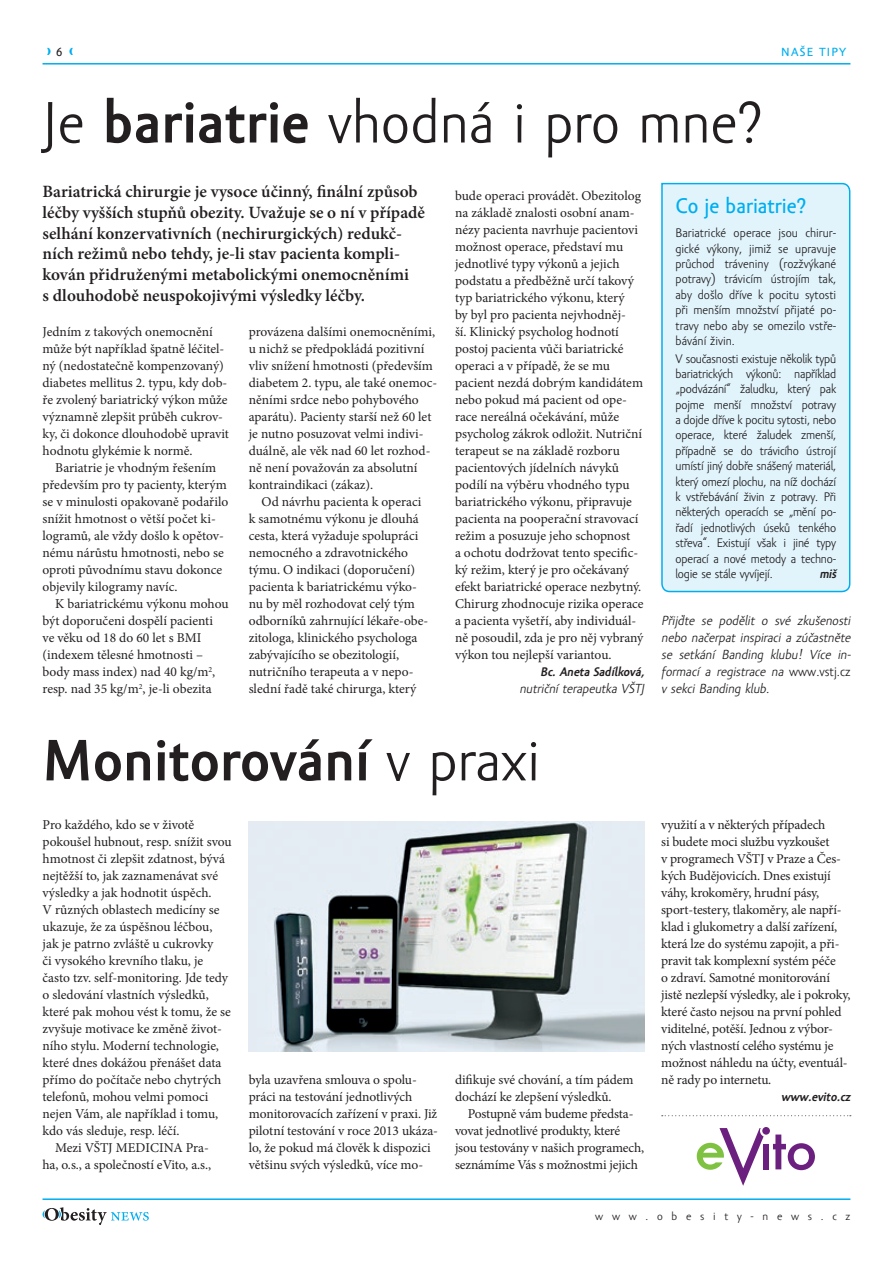
<style>
.page{position:relative;width:893px;height:1263px;background:#fff}
.page>*{position:absolute;margin:0;border:0;box-sizing:border-box;transform-origin:0 0}
.titulek_hlavní{font:60px "Amor Sans Pro";letter-spacing:.005em;color:#231f20}
.titulek_hlavní-2{font:700 60px "Amor Sans Pro";letter-spacing:.005em;color:#231f20}
.ramecek_titulek_hlav{font:21.75px "Amor Sans Text Pro";color:#00aeef}
.perex{font:600 17.25px/20.7px "Minion Pro";color:#231f20}
.text{font:13.5px/17px "Minion Pro";letter-spacing:-.005em;color:#231f20}
.text_1__odst{font:13.5px/17px "Minion Pro";color:#231f20}
.ramecek_text{font:italic 13.5px/17px "Amor Sans Pro";color:#231f20}
.podpis_light{font:italic 13.5px "Amor Sans Pro";color:#231f20}
.ramecek_text-2{font:12.75px/15.5px "Amor Sans Pro";letter-spacing:-.01em;color:#231f20;text-align:justify}
.podpis{font:italic 700 12.75px "Amor Sans Pro";color:#231f20}
.podpis___podtrzeni{font:italic 700 12.75px "Amor Sans Pro";color:#231f20}
.ramecek_text-3{font:italic 700 12.75px "Amor Sans Pro";color:#231f20}
.t1{font:12.15px "Amor Sans Text Pro";letter-spacing:.1em;color:#00aeef;scale:1.05 1}
.t2{font:12.15px "Amor Sans Text Pro";color:#231f20;scale:1.05 1}
.t3{font:11.4px "Amor Sans Pro";letter-spacing:.725em;color:#231f20;scale:1.05 1}
.s1{font-weight:700}
.s2{font-style:normal}
.s3{font-weight:400}
</style>
<div class="page">
<svg style="left:662px;top:1115px;width:189px;height:1px"></svg>
<div style="left:763px;top:1144px;width:6px;height:25px;background:#6b1f7e"></div>
<svg style="left:773px;top:1134px;width:42px;height:36px"></svg>
<div style="left:762px;top:1127px;width:8px;height:8px;background:#6b1f7e;border-radius:50%"></div>
<svg style="left:697px;top:1128px;width:67px;height:58px"></svg>
<img style="left:249px;top:821px;width:395px;height:230px">
<svg style="left:661px;top:182px;width:190px;height:411px;background:#cfeefa"></svg>
<hr style="left:43px;top:1198px;width:807px;height:2px;background:#00aeef">
<svg style="left:43px;top:1207px;width:106px;height:18px"></svg>
<hr style="left:43px;top:63px;width:807px;height:2px;background:#00aeef">
<p class="t2" style="left:56px;top:45px;width:8px">6</p>
<p class="t1" style="left:781px;top:45px;width:63px">NAŠE TIPY</p>
<p class="titulek_hlavní" style="left:43px;top:88px;width:721px">Je <span class="s1">bariatrie</span> vhodná i pro mne?</p>
<p class="perex" style="left:43px;top:181px;width:384px">Bariatrická chirurgie je vysoce účinný, finální způsob léčby vyšších stupňů obezity. Uvažuje se o ní v případě selhání konzervativních (nechirurgických) redukč‑ ních režimů nebo tehdy, je‑li stav pacienta kompli‑ kován přidruženými metabolickými onemocněními<br>s dlouhodobě neuspokojivými výsledky léčby.</p>
<p class="text_1__odst" style="left:43px;top:323px;width:188px">Jedním z takových onemocnění může být například špatně léčitel&shy;ný (nedostatečně kompenzovaný) diabetes mellitus 2. typu, kdy dob&shy;ře zvolený bariatrický výkon může významně zlepšit průběh cukrov&shy;ky, či dokonce dlouhodobě upravit hodnotu glykémie k normě.</p>
<p class="text" style="left:43px;top:459px;width:187px;text-indent:13px">Bariatrie je vhodným řešením především pro ty pacienty, kterým se v minulosti opakovaně podařilo snížit hmotnost o větší počet ki&shy;logramů, ale vždy došlo k opětov&shy;nému nárůstu hmotnosti, nebo se oproti původnímu stavu dokonce objevily kilogramy navíc.</p>
<p class="text" style="left:43px;top:595px;width:188px;text-indent:13px">K bariatrickému výkonu mohou být doporučeni dospělí pacienti<br>ve věku od 18 do 60 let s BMI (indexem tělesné hmotnosti – body mass index) nad 40 kg/m<sup>2</sup>, resp. nad 35 kg/m<sup>2</sup>, je‑li obezita</p>
<p class="text" style="left:455px;top:187px;width:190px">bude operaci provádět. Obezitolog na základě znalosti osobní anam&shy;nézy pacienta navrhuje pacientovi možnost operace, představí mu jednotlivé typy výkonů a jejich podstatu a předběžně určí takový typ bariatrického výkonu, který<br>by byl pro pacienta nejvhodněj-<br>ší. Klinický psycholog hodnotí postoj pacienta vůči bariatrické operaci a v případě, že se mu pacient nezdá dobrým kandidátem nebo pokud má pacient od ope&shy;race nereálná očekávání, může psycholog zákrok odložit. Nutriční terapeut se na základě rozboru pacientových jídelních návyků podílí na výběru vhodného typu bariatrického výkonu, připravuje pacienta na pooperační stravovací režim a posuzuje jeho schopnost<br>a ochotu dodržovat tento specific&shy;ký režim, který je pro očekávaný efekt bariatrické operace nezbytný.<br>Chirurg zhodnocuje rizika operace a pacienta vyšetří, aby individuál&shy;ně posoudil, zda je pro něj vybraný výkon tou nejlepší variantou.</p>
<p class="podpis" style="left:540px;top:664px;width:108px">Bc. Aneta Sadílková,</p>
<p class="podpis_light" style="left:519px;top:681px;width:126px">nutriční terapeutka VŠTJ</p>
<p class="ramecek_titulek_hlav" style="left:675px;top:194px;width:132px">Co je bariatrie?</p>
<p class="ramecek_text-2" style="left:675px;top:225px;width:162px">Bariatrické operace jsou chirur‑ gické výkony, jimiž se upravuje průchod tráveniny (rozžvýkané potravy) trávicím ústrojím tak, aby došlo dříve k pocitu sytosti při menším množství přijaté po‑ travy nebo aby se omezilo vstře‑ bávání živin.</p>
<p class="ramecek_text-2" style="left:675px;top:351px;width:162px">V současnosti existuje několik typů bariatrických výkonů: například „podvázání“ žaludku, který pak pojme menší množství potravy a dojde dříve k pocitu sytosti, nebo operace, které žaludek zmenší, případně se do trávicího ústrojí umístí jiný dobře snášený materiál, který omezí plochu, na níž dochází k vstřebávání živin z potravy. Při některých operacích se „mění po‑ řadí jednotlivých úseků tenkého střeva“. Existují však i jiné typy operací a nové metody a techno‑ logie se stále vyvíjejí.</p>
<p class="text" style="left:249px;top:323px;width:190px">provázena dalšími onemocněními, u nichž se předpokládá pozitivní vliv snížení hmotnosti (především diabetem 2. typu, ale také onemoc&shy;něními srdce nebo pohybového aparátu). Pacienty starší než 60 let je nutno posuzovat velmi indivi&shy;duálně, ale věk nad 60 let rozhod&shy;ně není považován za absolutní kontraindikaci (zákaz).</p>
<p class="text" style="left:249px;top:493px;width:181px;text-indent:13px">Od návrhu pacienta k operaci k samotnému výkonu je dlouhá cesta, která vyžaduje spolupráci nemocného a zdravotnického týmu. O indikaci (doporučení) pacienta k bariatrickému výko&shy;nu by měl rozhodovat celý tým odborníků zahrnující lékaře‑obe&shy;zitologa, klinického psychologa zabývajícího se obezitologií, nutričního terapeuta a v nepo&shy;slední řadě také chirurga, který</p>
<p class="ramecek_text-3" style="left:819px;top:566px;width:21px">miš</p>
<p class="ramecek_text" style="left:661px;top:612px;width:193px">Přijďte se podělit o své zkušenosti nebo načerpat inspiraci a zúčastněte se setkání Banding klubu! Více in‑ formací a registrace na <span class="s2">www . vs tj . cz </span>v sekci Banding klub.</p>
<p class="titulek_hlavní-2" style="left:43px;top:725px;width:499px">Monitorování <span class="s3">v praxi</span></p>
<p class="text_1__odst" style="left:43px;top:816px;width:191px">Pro každého, kdo se v životě pokoušel hubnout, resp. snížit svou hmotnost či zlepšit zdatnost, bývá nejtěžší to, jak zaznamenávat své výsledky a jak hodnotit úspěch.<br>V různých oblastech medicíny se ukazuje, že za úspěšnou léčbou, jak je patrno zvláště u cukrovky<br>či vysokého krevního tlaku, je často tzv. self‑monitoring. Jde tedy o sledování vlastních výsledků, které pak mohou vést k tomu, že se zvyšuje motivace ke změně život&shy;ního stylu. Moderní technologie, které dnes dokážou přenášet data přímo do počítače nebo chytrých telefonů, mohou velmi pomoci nejen Vám, ale například i tomu, kdo vás sleduje, resp. léčí.</p>
<p class="text" style="left:43px;top:1140px;width:170px;text-align:right">Mezi VŠTJ MEDICINA Pra&shy;ha, o.s., a společností eVito, a.s.,</p>
<p class="text" style="left:249px;top:1072px;width:191px">byla uzavřena smlouva o spolu&shy;práci na testování jednotlivých monitorovacích zařízení v praxi. Již pilotní testování v roce 2013 ukáza&shy;lo, že pokud má člověk k dispozici většinu svých výsledků, více mo-</p>
<p class="text" style="left:455px;top:1072px;width:180px">difikuje své chování, a tím pádem dochází ke zlepšení výsledků.</p>
<p class="text" style="left:455px;top:1106px;width:191px;text-indent:13px">Postupně vám budeme předsta&shy;vovat jednotlivé produkty, které jsou testovány v našich programech, seznámíme Vás s možnostmi jejich</p>
<p class="text" style="left:661px;top:816px;width:191px">využití a v některých případech<br>si budete moci službu vyzkoušet<br>v programech VŠTJ v Praze a Čes&shy;kých Budějovicích. Dnes existují váhy, krokoměry, hrudní pásy, sport‑testery, tlakoměry, ale napří&shy;klad i glukometry a další zařízení, která lze do systému zapojit, a při&shy;pravit tak komplexní systém péče<br>o zdraví. Samotné monitorování jistě nezlepší výsledky, ale i pokroky, které často nejsou na první pohled viditelné, potěší. Jednou z výbor&shy;ných vlastností celého systému je možnost náhledu na účty, eventuál&shy;ně rady po internetu.</p>
<p class="podpis___podtrzeni" style="left:781px;top:1090px;width:73px">www.evito.cz</p>
<p class="t3" style="left:595px;top:1210px;width:244px">www.obesity‑news.cz</p>
</div>
